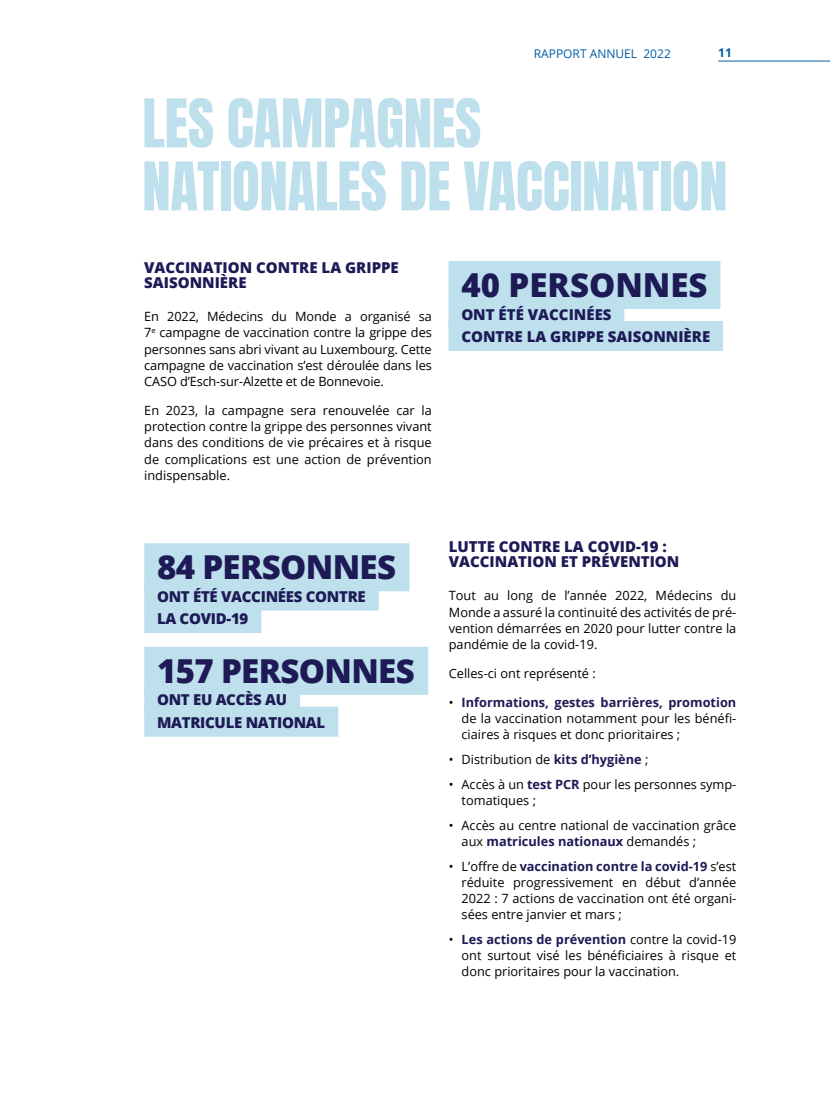
<style>
.page{position:relative;width:830px;height:1106px;background:#fff}
.page>*{position:absolute;margin:0;border:0;box-sizing:border-box;transform-origin:0 0}
.Titre_MDM{font:57px "Anton";letter-spacing:-.005em;color:#bee0ed}
.Titre_Fond_MDM{font:800 33px "Open Sans";letter-spacing:-.02em;color:#1d1a55}
.Titre_Fond_MDM-2{font:800 33px "Open Sans";color:#1d1a55}
.Sous-Titre_MDM{font:800 15px/15px "Open Sans";color:#1d1a55}
.Sous-Titre_Fond_MDM{font:800 15px "Open Sans";letter-spacing:-.02em;color:#1d1a55}
.Sous-Titre_Fond_MDM-2{font:800 15px "Open Sans";color:#1d1a55}
.Body_MDM{font:12.75px/16.2px "Open Sans";color:#000;text-align:justify}
.t1{font:12px "Open Sans";color:#005da9}
.t2{font:700 12px "Open Sans";color:#005da9}
.s1{font-weight:700;color:#1d1a55}
</style>
<div class="page">
<hr style="left:718px;top:61px;width:111px;height:1px;background:#005da9">
<div style="left:448px;top:261px;width:272px;height:48px;background:#bee0ed"></div>
<div style="left:448px;top:298px;width:176px;height:30px;background:#bee0ed"></div>
<div style="left:448px;top:321px;width:274px;height:30px;background:#bee0ed"></div>
<div style="left:144px;top:543px;width:265px;height:48px;background:#bee0ed"></div>
<div style="left:144px;top:580px;width:234px;height:30px;background:#bee0ed"></div>
<div style="left:144px;top:603px;width:117px;height:30px;background:#bee0ed"></div>
<div style="left:144px;top:646px;width:284px;height:48px;background:#bee0ed"></div>
<div style="left:144px;top:684px;width:156px;height:30px;background:#bee0ed"></div>
<div style="left:144px;top:706px;width:194px;height:30px;background:#bee0ed"></div>
<p class="t1" style="left:533px;top:45px;width:139px">RAPPORT ANNUEL 2022</p>
<p class="t2" style="left:718px;top:44px;width:15px">11</p>
<p class="Titre_MDM" style="left:142px;top:94px;width:340px">LES CAMPAGNES</p>
<p class="Titre_MDM" style="left:142px;top:157px;width:586px">NATIONALES DE VACCINATION</p>
<p class="Sous-Titre_MDM" style="left:144px;top:259px;width:256px">VACCINATION CONTRE LA GRIPPE<br>SAISONNIÈRE</p>
<p class="Body_MDM" style="left:144px;top:308px;width:289px">En 2022, Médecins du Monde a organisé sa 7<sup>e</sup> campagne de vaccination contre la grippe des personnes sans abri vivant au Luxembourg. Cette campagne de vaccination s’est déroulée dans les CASO d’Esch-sur-Alzette et de Bonnevoie.</p>
<p class="Body_MDM" style="left:144px;top:402px;width:289px">En 2023, la campagne sera renouvelée car la protection contre la grippe des personnes vivant dans des conditions de vie précaires et à risque de complications est une action de prévention indispensable.</p>
<p class="Titre_Fond_MDM-2" style="left:461px;top:260px;width:248px">40 PERSONNES</p>
<p class="Sous-Titre_Fond_MDM-2" style="left:461px;top:303px;width:152px">ONT ÉTÉ VACCINÉES</p>
<p class="Sous-Titre_Fond_MDM-2" style="left:461px;top:325px;width:250px">CONTRE LA GRIPPE SAISONNIÈRE</p>
<p class="Titre_Fond_MDM" style="left:157px;top:542px;width:240px">84 PERSONNES</p>
<p class="Sous-Titre_Fond_MDM" style="left:157px;top:585px;width:210px">ONT ÉTÉ VACCINÉES CONTRE</p>
<p class="Sous-Titre_Fond_MDM" style="left:157px;top:607px;width:93px">LA COVID-19</p>
<p class="Titre_Fond_MDM" style="left:157px;top:646px;width:259px">157 PERSONNES</p>
<p class="Sous-Titre_Fond_MDM" style="left:157px;top:688px;width:131px">ONT EU ACCÈS AU</p>
<p class="Sous-Titre_Fond_MDM" style="left:157px;top:711px;width:170px">MATRICULE NATIONAL</p>
<p class="Sous-Titre_MDM" style="left:448px;top:538px;width:232px">LUTTE CONTRE LA COVID-19 :<br>VACCINATION ET PRÉVENTION</p>
<p class="Body_MDM" style="left:448px;top:587px;width:289px">Tout au long de l’année 2022, Médecins du Monde a assuré la continuité des activités de pré&shy;vention démarrées en 2020 pour lutter contre la pandémie de la covid-19.</p>
<p class="Body_MDM" style="left:448px;top:665px;width:148px">Celles-ci ont représenté :</p>
<p class="Body_MDM" style="left:461px;top:694px;width:276px;text-indent:-13px">• <span class="s1">Informations, gestes barrières, promotion </span>de la vaccination notamment pour les bénéfi&shy;ciaires à risques et donc prioritaires ;</p>
<p class="Body_MDM" style="left:448px;top:751px;width:201px">• Distribution de <span class="s1">kits d’hygiène</span> ;</p>
<p class="Body_MDM" style="left:461px;top:775px;width:276px;text-indent:-13px">• Accès à un <span class="s1">test PCR</span> pour les personnes symp&shy;tomatiques ;</p>
<p class="Body_MDM" style="left:461px;top:816px;width:276px;text-indent:-13px">• Accès au centre national de vaccination grâce aux <span class="s1">matricules nationaux</span> demandés ;</p>
<p class="Body_MDM" style="left:461px;top:857px;width:276px;text-indent:-13px">• L’offre de <span class="s1">vaccination contre la covid-19</span> s’est réduite progressivement en début d’année 2022 : 7 actions de vaccination ont été organi&shy;sées entre janvier et mars ;</p>
<p class="Body_MDM" style="left:461px;top:930px;width:276px;text-indent:-13px">• <span class="s1">Les actions de prévention</span> contre la covid-19 ont surtout visé les bénéficiaires à risque et donc prioritaires pour la vaccination.</p>
</div>
